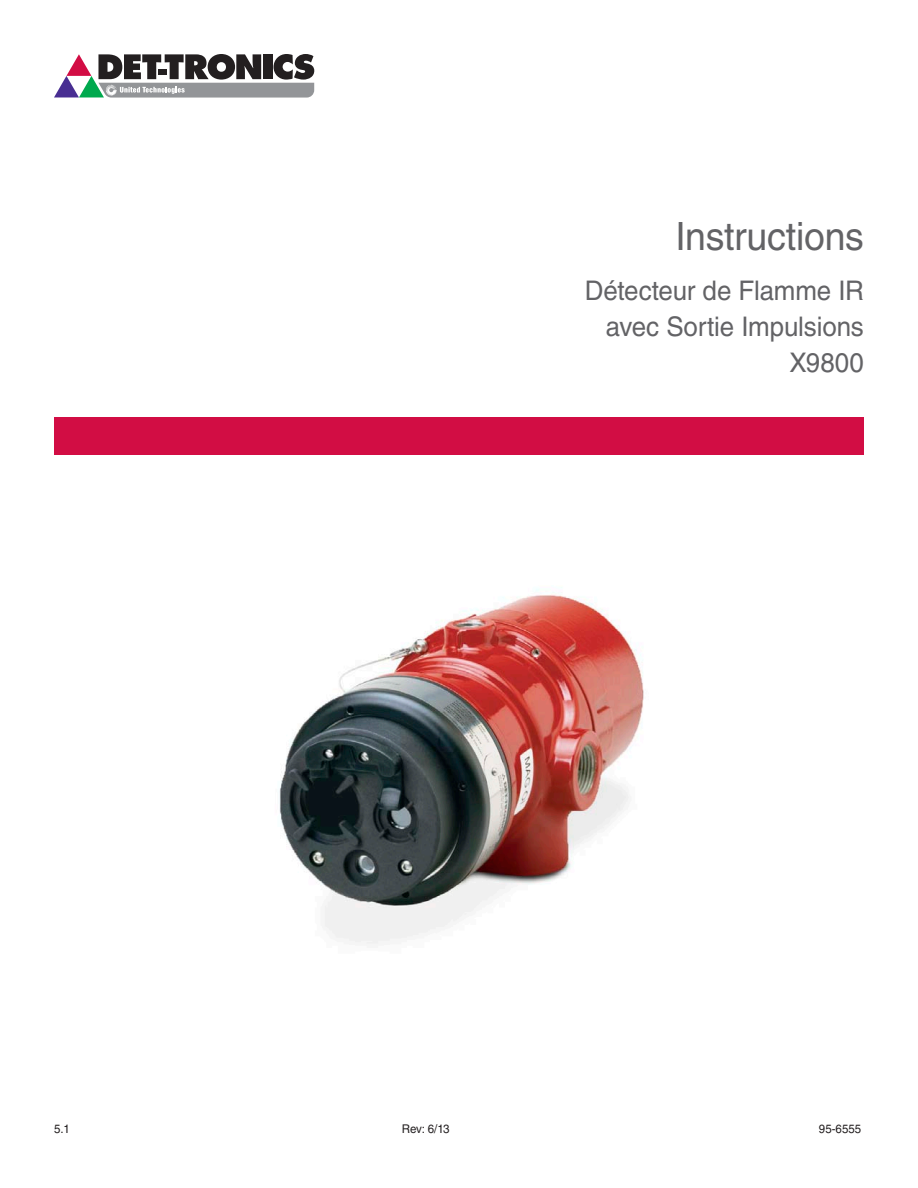
<style>
.page{position:relative;width:918px;height:1188px;background:#fff}
.page>*{position:absolute;margin:0;border:0;box-sizing:border-box;transform-origin:0 0}
.t1{font:39px "Helvetica LT Std";letter-spacing:-.005em;color:#636366;scale:.96 1}
.t2{font:27px/36px "Helvetica LT Std";letter-spacing:-.005em;color:#636366;text-align:right;scale:.96 1}
.t3{font:12px "Helvetica LT Std";color:#231f20;scale:.96 1}
</style>
<div class="page">
<img style="left:279px;top:587px;width:365px;height:357px">
<svg style="left:54px;top:54px;width:260px;height:44px"></svg>
<div style="left:54px;top:417px;width:810px;height:37px;background:#d20d44"></div>
<p class="t1" style="left:675px;top:214px;width:198px">Instructions</p>
<p class="t2" style="left:585px;top:272px;width:292px">Détecteur de Flamme IR avec Sortie Impulsions<br>X9800</p>
<p class="t3" style="left:54px;top:1122px;width:18px">5.1</p>
<p class="t3" style="left:402px;top:1122px;width:51px">Rev: 6/13</p>
<p class="t3" style="left:819px;top:1122px;width:46px">95-6555</p>
</div>
